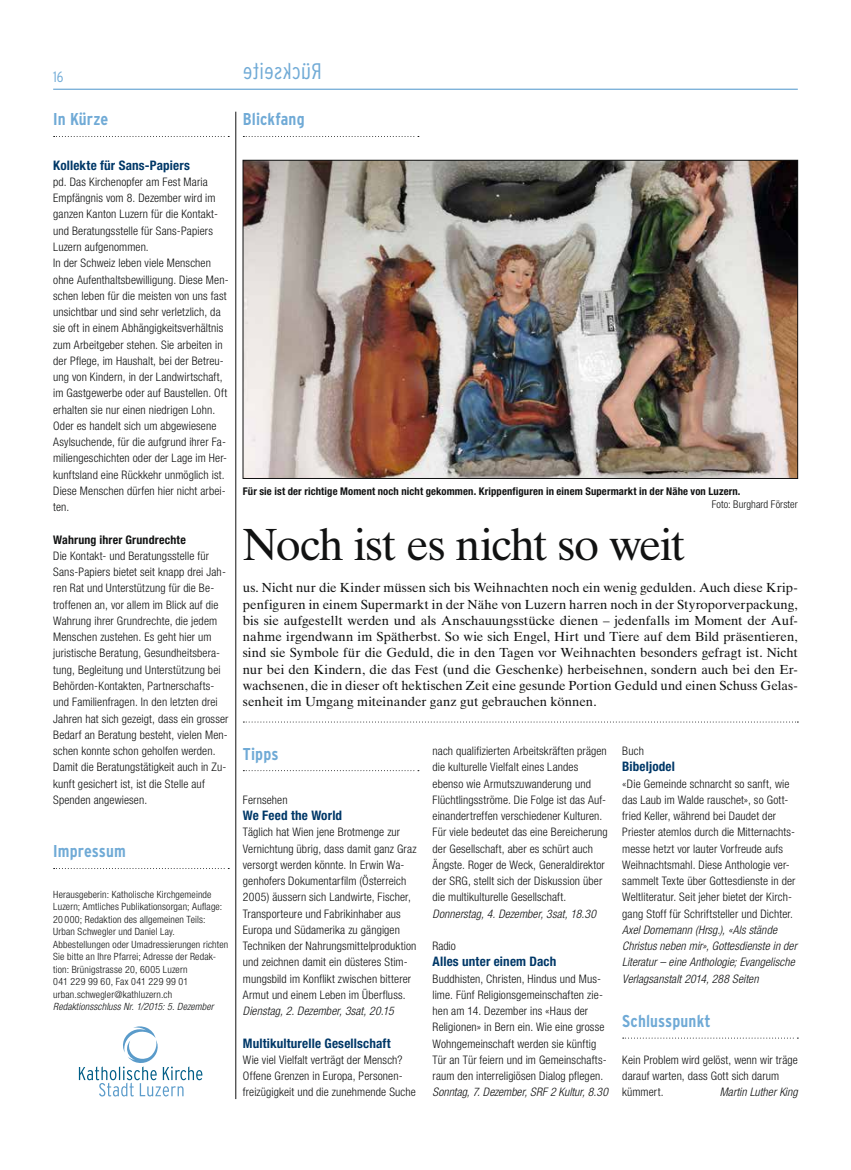
<style>
.page{position:relative;width:851px;height:1170px;background:#fff}
.page>*{position:absolute;margin:0;border:0;box-sizing:border-box;transform-origin:0 0}
.t1{font:45px "Times Ten LT Std";letter-spacing:-.03em;color:#111212}
.t2{font:700 condensed 17.12px "Interstate";letter-spacing:.005em;color:#70aad6}
.t3{font:300 condensed 15px "Interstate";color:#70aad6}
.t4{font:13.12px/16.2px "Times Ten LT Std";letter-spacing:-.005em;color:#111212;text-align:justify}
.t5{font:700 condensed 13.12px "Helvetica Neue LT Std";letter-spacing:.01em;color:#003868}
.t6{font:700 condensed 11.88px "Helvetica Neue LT Std";letter-spacing:.015em;color:#111212}
.t7{font:300 condensed 11.75px/16.2px "Helvetica Neue LT Std";letter-spacing:.01em;color:#111212}
.t8{font:italic 300 condensed 11.75px/16.2px "Helvetica Neue LT Std";letter-spacing:.01em;color:#111212}
.t9{font:700 condensed 10.62px "Helvetica Neue LT Std";letter-spacing:.01em;color:#111212}
.t10{font:300 condensed 10.62px "Helvetica Neue LT Std";letter-spacing:.005em;color:#111212}
.t11{font:300 condensed 10px/12.5px "Helvetica Neue LT Std";letter-spacing:.015em;color:#111212}
.t12{font:italic 300 condensed 10px "Helvetica Neue LT Std";letter-spacing:.015em;color:#111212}
</style>
<div class="page">
<hr style="left:235px;top:112px;width:1px;height:986px;background:#111212">
<hr style="left:53px;top:89px;width:744px;height:1px;background:#70aad6">
<svg style="left:54px;top:868px;width:175px;height:1px"></svg>
<svg style="left:54px;top:136px;width:175px;height:1px"></svg>
<svg style="left:243px;top:136px;width:176px;height:1px"></svg>
<svg style="left:243px;top:770px;width:176px;height:1px"></svg>
<svg style="left:622px;top:1037px;width:176px;height:1px"></svg>
<svg style="left:243px;top:721px;width:555px;height:1px"></svg>
<img style="left:245px;top:162px;width:550px;height:314px">
<svg style="left:79px;top:1026px;width:123px;height:70px"></svg>
<p class="t3" style="left:53px;top:68px;width:12px">16</p>
<h2 class="t2" style="left:53px;top:110px;width:56px">In Kürze</h2>
<p class="t5" style="left:53px;top:157px;width:138px">Kollekte für Sans-Papiers</p>
<p class="t7" style="left:53px;top:173px;width:177px">pd. Das Kirchenopfer am Fest Maria Empfängnis vom 8. Dezember wird im ganzen Kanton Luzern für die Kontakt&shy;und Beratungsstelle für Sans-Papiers Luzern aufgenommen.<br>In der Schweiz leben viele Menschen ohne Aufenthaltsbewilligung. Diese Men&shy;schen leben für die meisten von uns fast unsichtbar und sind sehr verletzlich, da sie oft in einem Abhängigkeitsverhältnis zum Arbeitgeber stehen. Sie arbeiten in der Pflege, im Haushalt, bei der Betreu&shy;ung von Kindern, in der Landwirtschaft, im Gastgewerbe oder auf Baustellen. Oft erhalten sie nur einen niedrigen Lohn.<br>Oder es handelt sich um abgewiesene Asylsuchende, für die aufgrund ihrer Fa&shy;miliengeschichten oder der Lage im Her&shy;kunftsland eine Rückkehr unmöglich ist.<br>Diese Menschen dürfen hier nicht arbei&shy;ten.</p>
<p class="t6" style="left:53px;top:532px;width:134px">Wahrung ihrer Grundrechte</p>
<p class="t7" style="left:53px;top:547px;width:177px">Die Kontakt- und Beratungsstelle für Sans-Papiers bietet seit knapp drei Jah&shy;ren Rat und Unterstützung für die Be&shy;troffenen an, vor allem im Blick auf die Wahrung ihrer Grundrechte, die jedem Menschen zustehen. Es geht hier um juristische Beratung, Gesundheitsbera&shy;tung, Begleitung und Unterstützung bei Behörden-Kontakten, Partnerschafts&shy;und Familienfragen. In den letzten drei Jahren hat sich gezeigt, dass ein grosser Bedarf an Beratung besteht, vielen Men&shy;schen konnte schon geholfen werden.<br>Damit die Beratungstätigkeit auch in Zu&shy;kunft gesichert ist, ist die Stelle auf Spenden angewiesen.</p>
<h2 class="t2" style="left:53px;top:841px;width:74px">Impressum</h2>
<p class="t11" style="left:53px;top:887px;width:177px">Herausgeberin: Katholische Kirchgemeinde Luzern; Amtliches Publikationsorgan; Auflage:<br>20 000; Redaktion des allgemeinen Teils:<br>Urban Schwegler und Daniel Lay.<br>Abbestellungen oder Umadressierungen richten Sie bitte an Ihre Pfarrei; Adresse der Redak&shy;tion: Brünigstrasse 20, 6005 Luzern<br>041 229 99 60, Fax 041 229 99 01 urban.schwegler@kathluzern.ch</p>
<p class="t12" style="left:53px;top:1000px;width:162px">Redaktionsschluss Nr. 1/2015: 5. Dezember</p>
<h2 class="t2" style="left:243px;top:110px;width:63px">Blickfang</h2>
<p class="t9" style="left:243px;top:484px;width:499px">Für sie ist der richtige Moment noch nicht gekommen. Krippenfiguren in einem Supermarkt in der Nähe von Luzern.</p>
<p class="t10" style="left:711px;top:497px;width:87px">Foto: Burghard Förster</p>
<h1 class="t1" style="left:243px;top:517px;width:444px">Noch ist es nicht so weit</h1>
<p class="t4" style="left:243px;top:579px;width:556px">us. Nicht nur die Kinder müssen sich bis Weihnachten noch ein wenig gedulden. Auch diese Krip&shy;penfiguren in einem Supermarkt in der Nähe von Luzern harren noch in der Styroporverpackung, bis sie aufgestellt werden und als Anschauungsstücke dienen – jedenfalls im Moment der Auf&shy;nahme irgendwann im Spätherbst. So wie sich Engel, Hirt und Tiere auf dem Bild präsentieren, sind sie Symbole für die Geduld, die in den Tagen vor Weihnachten besonders gefragt ist. Nicht nur bei den Kindern, die das Fest (und die Geschenke) herbeisehnen, sondern auch bei den Er&shy;wachsenen, die in dieser oft hektischen Zeit eine gesunde Portion Geduld und einen Schuss Gelas&shy;senheit im Umgang miteinander ganz gut gebrauchen können.</p>
<h2 class="t2" style="left:243px;top:744px;width:37px">Tipps</h2>
<p class="t7" style="left:243px;top:791px;width:46px">Fernsehen</p>
<p class="t5" style="left:243px;top:807px;width:101px">We Feed the World</p>
<p class="t7" style="left:243px;top:823px;width:175px">Täglich hat Wien jene Brotmenge zur Vernichtung übrig, dass damit ganz Graz versorgt werden könnte. In Erwin Wa&shy;genhofers Dokumentarfilm (Österreich 2005) äussern sich Landwirte, Fischer, Transporteure und Fabrikinhaber aus Europa und Südamerika zu gängigen Techniken der Nahrungsmittelproduktion und zeichnen damit ein düsteres Stim&shy;mungsbild im Konflikt zwischen bitterer Armut und einem Leben im Überfluss.</p>
<p class="t8" style="left:243px;top:1003px;width:152px">Dienstag, 2. Dezember, 3sat, 20.15</p>
<p class="t5" style="left:243px;top:1034px;width:149px">Multikulturelle Gesellschaft</p>
<p class="t7" style="left:243px;top:1051px;width:174px">Wie viel Vielfalt verträgt der Mensch?<br>Offene Grenzen in Europa, Personen&shy;freizügigkeit und die zunehmende Suche</p>
<p class="t7" style="left:432px;top:742px;width:177px">nach qualifizierten Arbeitskräften prägen die kulturelle Vielfalt eines Landes ebenso wie Armutszuwanderung und Flüchtlingsströme. Die Folge ist das Auf&shy;einandertreffen verschiedener Kulturen.<br>Für viele bedeutet das eine Bereicherung der Gesellschaft, aber es schürt auch Ängste. Roger de Weck, Generaldirektor der SRG, stellt sich der Diskussion über die multikulturelle Gesellschaft.</p>
<p class="t8" style="left:432px;top:905px;width:165px">Donnerstag, 4. Dezember, 3sat, 18.30</p>
<p class="t7" style="left:432px;top:937px;width:25px">Radio</p>
<p class="t5" style="left:432px;top:953px;width:125px">Alles unter einem Dach</p>
<p class="t7" style="left:432px;top:970px;width:175px">Buddhisten, Christen, Hindus und Mus&shy;lime. Fünf Religionsgemeinschaften zie&shy;hen am 14. Dezember ins «Haus der Religionen» in Bern ein. Wie eine grosse Wohngemeinschaft werden sie künftig Tür an Tür feiern und im Gemeinschafts&shy;raum den interreligiösen Dialog pflegen.</p>
<p class="t8" style="left:432px;top:1084px;width:177px">Sonntag, 7. Dezember, SRF 2 Kultur, 8.30</p>
<p class="t7" style="left:622px;top:742px;width:23px">Buch</p>
<p class="t5" style="left:622px;top:758px;width:54px">Bibeljodel</p>
<p class="t7" style="left:622px;top:775px;width:175px">«Die Gemeinde schnarcht so sanft, wie das Laub im Walde rauschet», so Gott&shy;fried Keller, während bei Daudet der Priester atemlos durch die Mitternachts&shy;messe hetzt vor lauter Vorfreude aufs Weihnachtsmahl. Diese Anthologie ver&shy;sammelt Texte über Gottesdienste in der Weltliteratur. Seit jeher bietet der Kirch&shy;gang Stoff für Schriftsteller und Dichter.</p>
<p class="t8" style="left:622px;top:921px;width:176px">Axel Dornemann (Hrsg.), «Als stände Christus neben mir», Gottesdienste in der Literatur – eine Anthologie; Evangelische Verlagsanstalt 2014, 288 Seiten</p>
<h2 class="t2" style="left:622px;top:1011px;width:90px">Schlusspunkt</h2>
<p class="t7" style="left:622px;top:1051px;width:177px">Kein Problem wird gelöst, wenn wir träge darauf warten, dass Gott sich darum kümmert.</p>
<p class="t8" style="left:719px;top:1084px;width:80px">Martin Luther King</p>
</div>
